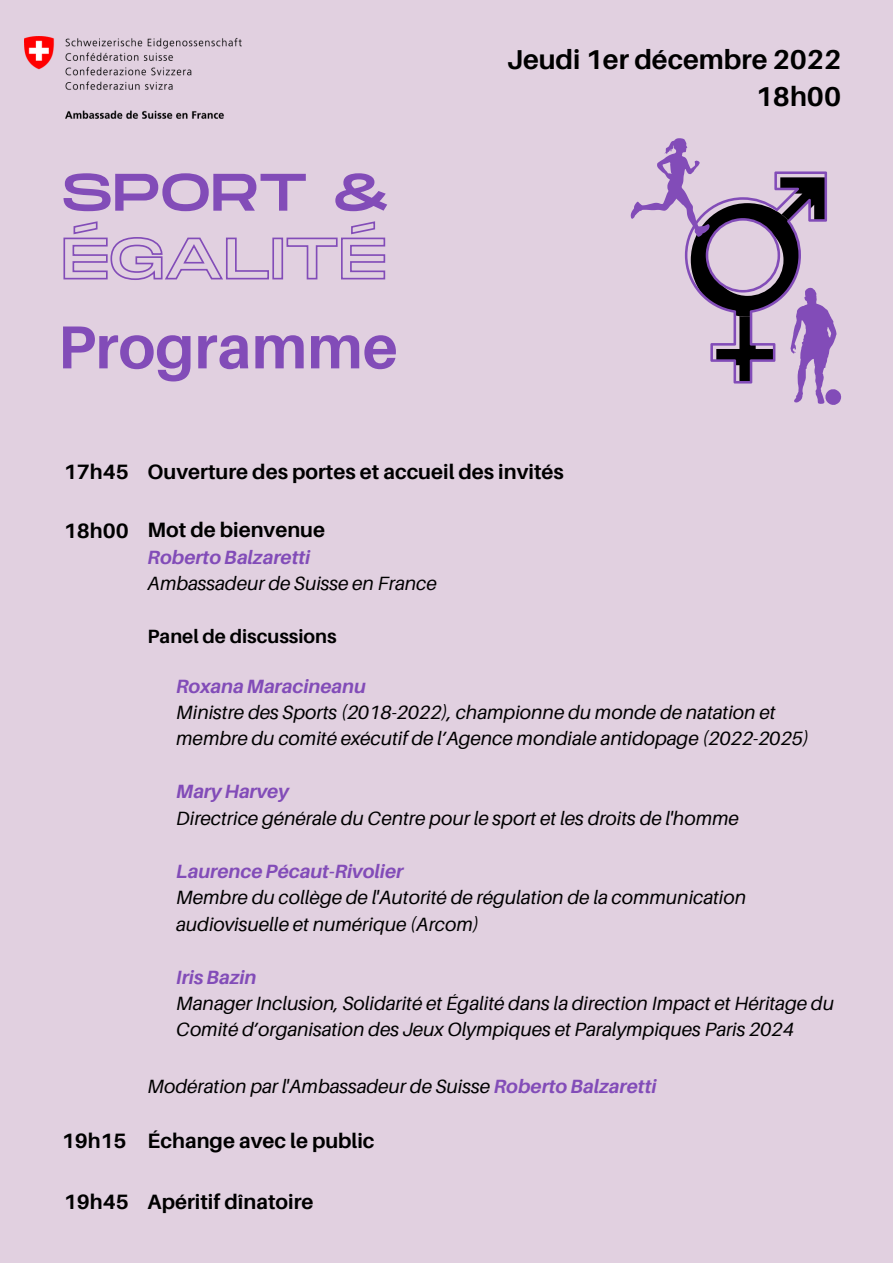
<style>
.page{position:relative;width:893px;height:1263px;background:#e1d0e0}
.page>*{position:absolute;margin:0;border:0;box-sizing:border-box;transform-origin:0 0}
.t1{font:700 60.68px "Aileron";color:#824cb8}
.t2{font:52.65px "Monument Extended";color:#824cb8}
.t3{font:700 27.3px/37.3px "Aileron";color:#000;text-align:right}
.t4{font:700 20.77px "Aileron";color:#000}
.t5{font:italic 19.2px/26.5px "Aileron";color:#000}
.t6{font:italic 700 19.2px "Aileron";color:#824cb8}
.t7{font:700 19.2px "Aileron";color:#000}
.s1{font-weight:700;color:#824cb8}
</style>
<div class="page">
<img style="left:24px;top:36px;width:218px;height:82px">
<svg style="left:63px;top:221px;width:323px;height:59px"></svg>
<svg style="left:631px;top:138px;width:210px;height:267px"></svg>
<h2 class="t2" style="left:61px;top:163px;width:330px">SPORT &amp;</h2>
<h1 class="t1" style="left:58px;top:309px;width:342px">Programme</h1>
<h3 class="t3" style="left:507px;top:40px;width:336px">Jeudi 1er décembre 2022<br>18h00</h3>
<p class="t4" style="left:64px;top:459px;width:66px">17h45</p>
<p class="t4" style="left:64px;top:517px;width:66px">18h00</p>
<p class="t4" style="left:62px;top:1128px;width:66px">19h15</p>
<p class="t4" style="left:64px;top:1189px;width:66px">19h45</p>
<p class="t4" style="left:148px;top:459px;width:418px">Ouverture des portes et accueil des invités</p>
<p class="t4" style="left:148px;top:517px;width:179px">Mot de bienvenue</p>
<p class="t6" style="left:148px;top:545px;width:164px">Roberto Balzaretti</p>
<p class="t5" style="left:148px;top:570px;width:291px">Ambassadeur de Suisse en France</p>
<p class="t7" style="left:148px;top:625px;width:190px">Panel de discussions</p>
<p class="t6" style="left:176px;top:674px;width:191px">Roxana Maracineanu</p>
<p class="t5" style="left:176px;top:699px;width:634px">Ministre des Sports (2018-2022), championne du monde de natation et membre du comité exécutif de l’Agence mondiale antidopage (2022-2025)</p>
<p class="t6" style="left:176px;top:780px;width:114px">Mary Harvey</p>
<p class="t5" style="left:176px;top:804px;width:564px">Directrice générale du Centre pour le sport et les droits de l'homme</p>
<p class="t6" style="left:176px;top:859px;width:229px">Laurence Pécaut-Rivolier</p>
<p class="t5" style="left:176px;top:884px;width:571px">Membre du collège de l'Autorité de régulation de la communication audiovisuelle et numérique (Arcom)</p>
<p class="t6" style="left:176px;top:965px;width:82px">Iris Bazin</p>
<p class="t5" style="left:176px;top:990px;width:659px">Manager Inclusion, Solidarité et Égalité dans la direction Impact et Héritage du<br>Comité d’organisation des Jeux Olympiques et Paralympiques Paris 2024</p>
<p class="t5" style="left:148px;top:1072px;width:510px">Modération par l'Ambassadeur de Suisse <span class="s1">Roberto Balzaretti</span></p>
<p class="t4" style="left:148px;top:1127px;width:228px">Échange avec le public</p>
<p class="t4" style="left:148px;top:1189px;width:167px">Apéritif dînatoire</p>
</div>
